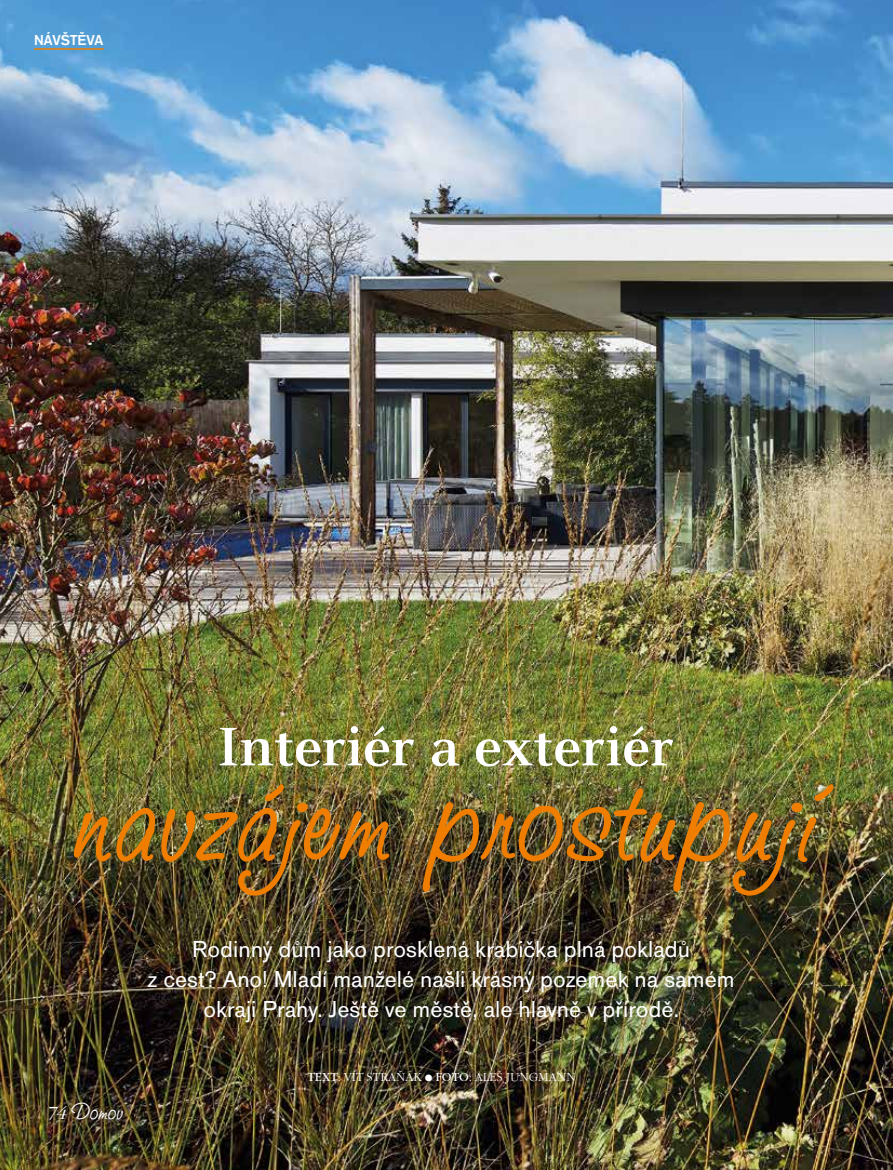
<style>
.page{position:relative;width:893px;height:1170px;background:#fff}
.page>*{position:absolute;margin:0;border:0;box-sizing:border-box;transform-origin:0 0}
.t1{font:153px "Studio Script Itc DCE Alter";color:#ef7d00}
.t2{font:700 60px "Celeste CE";color:#fff}
.t3{font:27px "Studio Script Itc DCE Alter";color:#fff}
.t4{font:24px/30px "Accius TOT";color:#fff;text-align:center}
.t5{font:500 15px "Accius TCE";color:#fff}
.t6{font:300 12px "Garamond Itc TCE";color:#fff}
.s1{font-family:"Garamond Itc TCE";font-weight:300;font-style:italic;font-size:18px}
.s2{font-weight:400}
</style>
<div class="page">
<img style="left:0;top:0;width:893px;height:1169px">
<hr style="left:34px;top:48px;width:70px;height:2px;background:#ef7d00">
<p class="t5" style="left:34px;top:32px;width:71px">NÁVŠTĚVA</p>
<h2 class="t2" style="left:217px;top:715px;width:459px">Interiér a exteriér</h2>
<h1 class="t1" style="left:73px;top:730px;width:747px">navzájem prostupují</h1>
<p class="t4" style="left:148px;top:934px;width:589px">Rodinný dům jako prosklená krabička plná pokladů<br>z cest? Ano! Mladí manželé našli krásný pozemek na samém okraji Prahy. Ještě ve městě, ale hlavně v přírodě.</p>
<p class="t3" style="left:47px;top:1096px;width:78px"><span class="s1">74</span> Domov</p>
<p class="t6" style="left:307px;top:1069px;width:270px"><span class="s2">TEXT</span>: VÍT STRAŇÁK ● <span class="s2">FOTO</span>: ALEŠ JUNGMANN</p>
</div>
